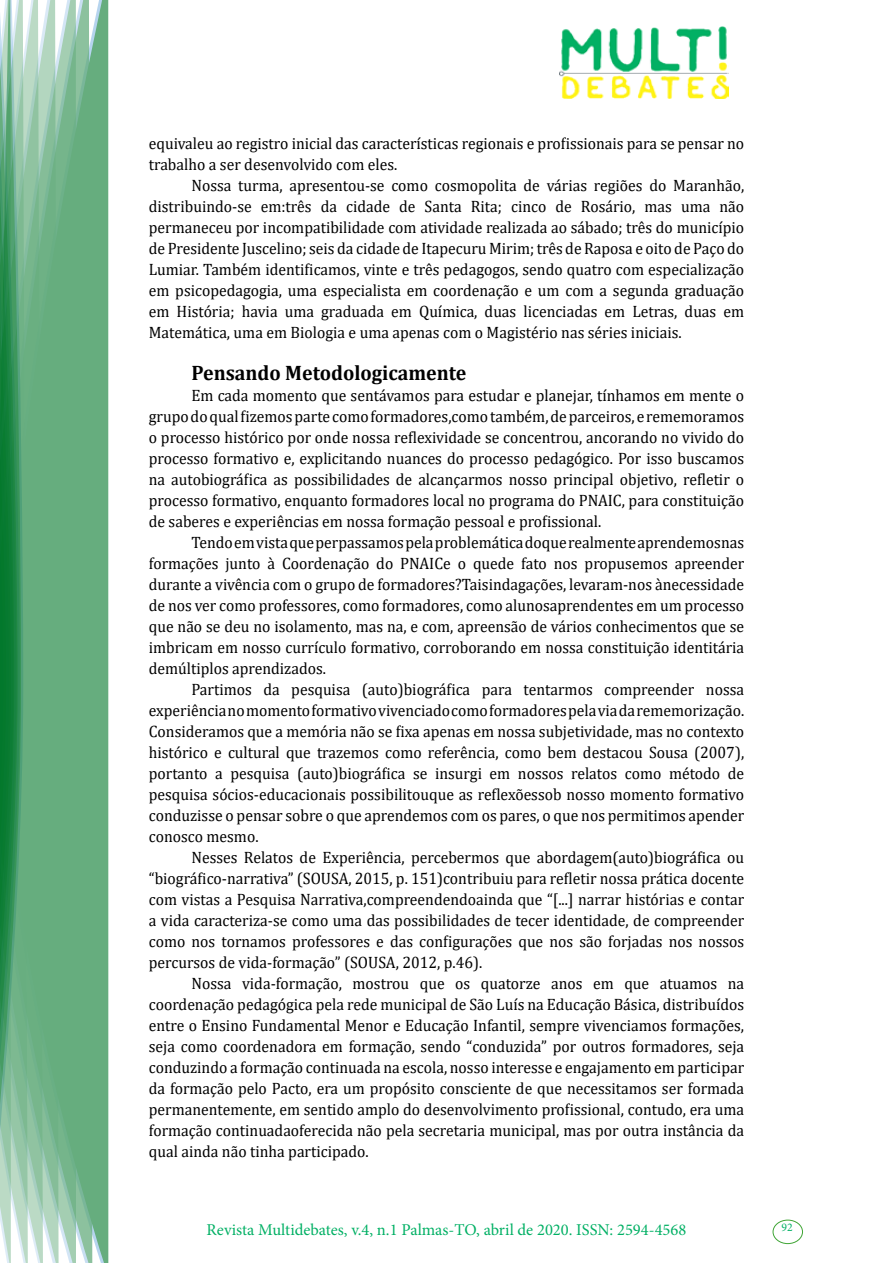
<style>
.page{position:relative;width:893px;height:1263px;background:#fff}
.page>*{position:absolute;margin:0;border:0;box-sizing:border-box;transform-origin:0 0}
.t1{font:700 21px "Cambria";color:#000;scale:.95 1}
.t2{font:16.5px/21px "Cambria";color:#000;text-align:justify;scale:.95 1}
.t3{font:16.5px "Minion Pro";color:#00b064}
.t4{font:11.7px "Minion Pro";color:#00b064}
</style>
<div class="page">
<img style="left:559px;top:26px;width:169px;height:72px">
<div style="left:95px;top:0;width:14px;height:1263px;background:#66ad7e"></div>
<svg style="left:79px;top:0;width:16px;height:1263px;background:#6cb083"></svg>
<svg style="left:62px;top:0;width:17px;height:1263px;background:#6fb287"></svg>
<svg style="left:45px;top:0;width:17px;height:1263px;background:#77b68d"></svg>
<svg style="left:30px;top:0;width:15px;height:1263px;background:#7bb891"></svg>
<svg style="left:0;top:0;width:30px;height:1263px;background:#5ba779"></svg>
<div style="left:772px;top:1219px;width:31px;height:25px;border:1px solid #3fa535;border-radius:50%"></div>
<p class="t2" style="left:149px;top:133px;width:628px">equivaleu ao registro inicial das características regionais e profissionais para se pensar no trabalho a ser desenvolvido com eles.</p>
<p class="t2" style="left:149px;top:175px;width:628px;text-indent:43px">Nossa turma, apresentou-se como cosmopolita de várias regiões do Maranhão, distribuindo-se em:três da cidade de Santa Rita; cinco de Rosário, mas uma não permaneceu por incompatibilidade com atividade realizada ao sábado; três do município de Presidente Juscelino; seis da cidade de Itapecuru Mirim; três de Raposa e oito de Paço do Lumiar. Também identificamos, vinte e três pedagogos, sendo quatro com especialização em psicopedagogia, uma especialista em coordenação e um com a segunda graduação em História; havia uma graduada em Química, duas licenciadas em Letras, duas em Matemática, uma em Biologia e uma apenas com o Magistério nas séries iniciais.</p>
<p class="t1" style="left:191px;top:358px;width:291px">Pensando Metodologicamente</p>
<p class="t2" style="left:149px;top:385px;width:628px;text-indent:43px">Em cada momento que sentávamos para estudar e planejar, tínhamos em mente o grupo do qual fizemos parte como formadores,como também, de parceiros, e rememoramos o processo histórico por onde nossa reflexividade se concentrou, ancorando no vivido do processo formativo e, explicitando nuances do processo pedagógico. Por isso buscamos na autobiográfica as possibilidades de alcançarmos nosso principal objetivo, refletir o processo formativo, enquanto formadores local no programa do PNAIC, para constituição de saberes e experiências em nossa formação pessoal e profissional.</p>
<p class="t2" style="left:149px;top:532px;width:628px;text-indent:43px">Tendo em vista que perpassamos pela problemática doque realmente aprendemosnas formações junto à Coordenação do PNAICe o quede fato nos propusemos apreender durante a vivência com o grupo de formadores?Taisindagações, levaram-nos ànecessidade de nos ver como professores, como formadores, como alunosaprendentes em um processo que não se deu no isolamento, mas na, e com, apreensão de vários conhecimentos que se imbricam em nosso currículo formativo, corroborando em nossa constituição identitária demúltiplos aprendizados.</p>
<p class="t2" style="left:149px;top:679px;width:628px;text-indent:43px">Partimos da pesquisa (auto)biográfica para tentarmos compreender nossa experiência no momento formativo vivenciado como formadores pela via da rememorização.<br>Consideramos que a memória não se fixa apenas em nossa subjetividade, mas no contexto histórico e cultural que trazemos como referência, como bem destacou Sousa (2007), portanto a pesquisa (auto)biográfica se insurgi em nossos relatos como método de pesquisa sócios-educacionais possibilitouque as reflexõessob nosso momento formativo conduzisse o pensar sobre o que aprendemos com os pares, o que nos permitimos apender conosco mesmo.</p>
<p class="t2" style="left:149px;top:847px;width:628px;text-indent:43px">Nesses Relatos de Experiência, percebermos que abordagem(auto)biográfica ou “biográfico-narrativa” (SOUSA, 2015, p. 151)contribuiu para refletir nossa prática docente com vistas a Pesquisa Narrativa,compreendendoainda que “[...] narrar histórias e contar a vida caracteriza-se como uma das possibilidades de tecer identidade, de compreender como nos tornamos professores e das configurações que nos são forjadas nos nossos percursos de vida-formação” (SOUSA, 2012, p.46).</p>
<p class="t2" style="left:149px;top:973px;width:628px;text-indent:43px">Nossa vida-formação, mostrou que os quatorze anos em que atuamos na coordenação pedagógica pela rede municipal de São Luís na Educação Básica, distribuídos entre o Ensino Fundamental Menor e Educação Infantil, sempre vivenciamos formações, seja como coordenadora em formação, sendo “conduzida” por outros formadores, seja conduzindo a formação continuada na escola, nosso interesse e engajamento em participar da formação pelo Pacto, era um propósito consciente de que necessitamos ser formada permanentemente, em sentido amplo do desenvolvimento profissional, contudo, era uma formação continuadaoferecida não pela secretaria municipal, mas por outra instância da qual ainda não tinha participado.</p>
<p class="t3" style="left:207px;top:1218px;width:481px">Revista Multidebates, v.4, n.1 Palmas-TO, abril de 2020. ISSN: 2594-4568</p>
<p class="t4" style="left:781px;top:1219px;width:13px">92</p>
</div>
